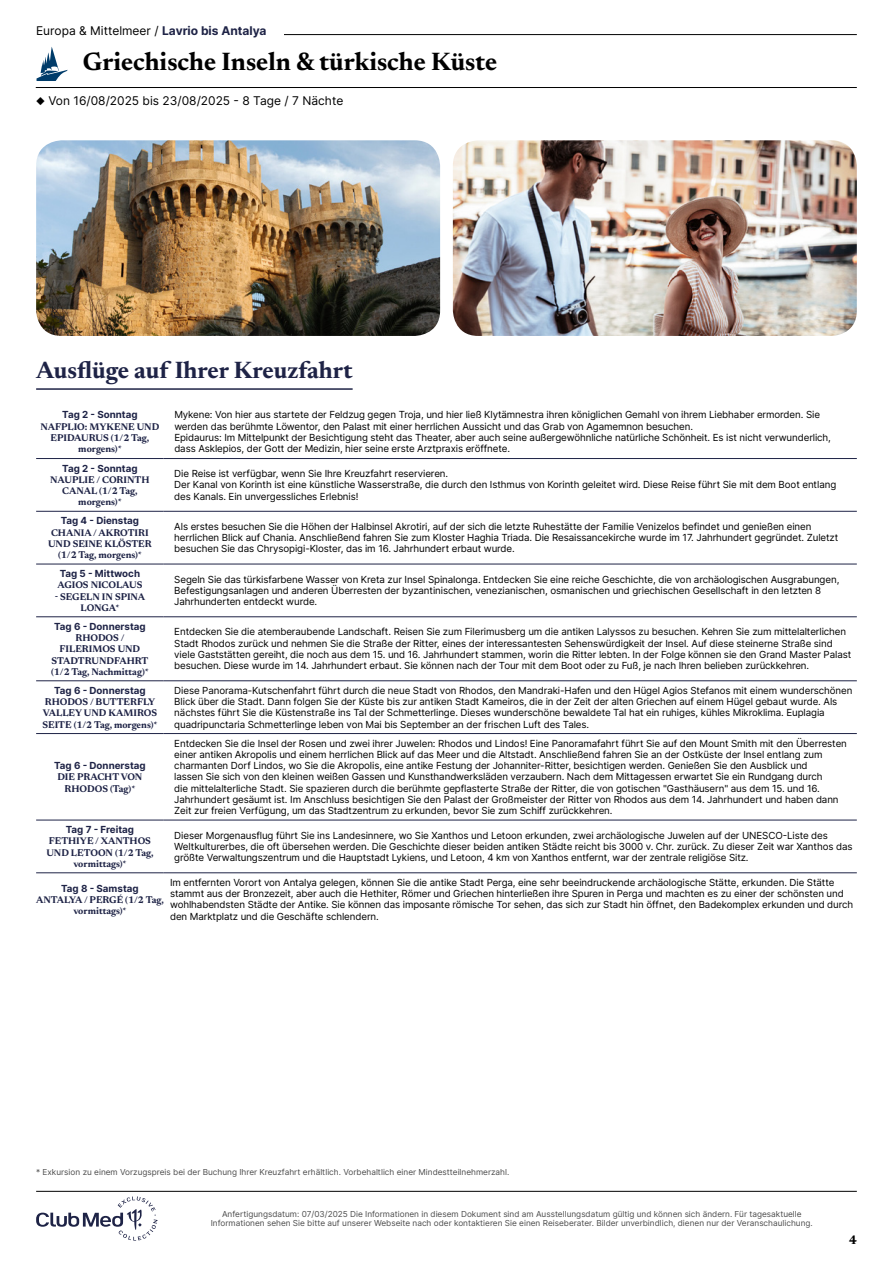
<style>
.page{position:relative;width:893px;height:1263px;background:#fff}
.page>*{position:absolute;margin:0;border:0;box-sizing:border-box;transform-origin:0 0}
.t1{font:700 25.5px "Newsreader 24 pt";color:#000}
.t2{font:700 24px "Newsreader 24 pt";color:#1e2346}
.t3{font:700 12.6px "Newsreader 24 pt";color:#000}
.t4{font:12px "Inter";color:#000}
.t5{font:9.75px/11.2px "Inter";letter-spacing:-.01em;color:#000}
.t6{font:700 9.75px/11.2px "Newsreader 24 pt";color:#1e2346;text-align:center}
.t7{font:700 9.75px "Inter";color:#1e2346}
.t8{font:8.25px/9px "Inter";color:#4d4d4d;text-align:center}
.s1{font-weight:700;color:#1e2346}
</style>
<div class="page">
<hr style="left:107px;top:34px;width:750px;height:1px;background:#000">
<hr style="left:36px;top:87px;width:821px;height:1px;background:#000">
<svg style="left:36px;top:47px;width:32px;height:34px"></svg>
<div style="left:36px;top:26px;width:248px;height:17px;background:#fff"></div>
<img style="left:36px;top:140px;width:404px;height:196px">
<img style="left:453px;top:140px;width:404px;height:196px">
<hr style="left:36px;top:388px;width:317px;height:2px;background:#1e2346">
<hr style="left:36px;top:458px;width:128px;height:1px;background:#1e2346">
<hr style="left:164px;top:458px;width:693px;height:1px;background:#1e2346">
<hr style="left:36px;top:511px;width:128px;height:1px;background:#1e2346">
<hr style="left:164px;top:511px;width:693px;height:1px;background:#1e2346">
<hr style="left:36px;top:564px;width:128px;height:1px;background:#1e2346">
<hr style="left:164px;top:564px;width:693px;height:1px;background:#1e2346">
<hr style="left:36px;top:616px;width:128px;height:1px;background:#1e2346">
<hr style="left:164px;top:616px;width:693px;height:1px;background:#1e2346">
<hr style="left:36px;top:680px;width:128px;height:1px;background:#1e2346">
<hr style="left:164px;top:680px;width:693px;height:1px;background:#1e2346">
<hr style="left:36px;top:733px;width:128px;height:1px;background:#1e2346">
<hr style="left:164px;top:733px;width:693px;height:1px;background:#1e2346">
<hr style="left:36px;top:820px;width:128px;height:1px;background:#1e2346">
<hr style="left:36px;top:872px;width:128px;height:1px;background:#1e2346">
<hr style="left:164px;top:820px;width:693px;height:1px;background:#1e2346">
<hr style="left:164px;top:872px;width:693px;height:1px;background:#1e2346">
<svg style="left:36px;top:1196px;width:122px;height:44px"></svg>
<hr style="left:36px;top:1191px;width:821px;height:1px;background:#000">
<p class="t4" style="left:36px;top:22px;width:232px">Europa &amp; Mittelmeer / <span class="s1">Lavrio bis Antalya</span></p>
<h1 class="t1" style="left:83px;top:43px;width:416px">Griechische Inseln &amp; türkische Küste</h1>
<p class="t4" style="left:36px;top:92px;width:309px">◆ Von 16/08/2025 bis 23/08/2025 - 8 Tage / 7 Nächte</p>
<h2 class="t2" style="left:36px;top:353px;width:318px">Ausflüge auf Ihrer Kreuzfahrt</h2>
<p class="t7" style="left:62px;top:408px;width:77px">Tag 2 - Sonntag</p>
<p class="t6" style="left:41px;top:420px;width:120px">NAFPLIO: MYKENE UND<br>EPIDAURUS (1/2 Tag, morgens)*</p>
<p class="t5" style="left:174px;top:409px;width:658px">Mykene: Von hier aus startete der Feldzug gegen Troja, und hier ließ Klytämnestra ihren königlichen Gemahl von ihrem Liebhaber ermorden. Sie werden das berühmte Löwentor, den Palast mit einer herrlichen Aussicht und das Grab von Agamemnon besuchen.<br>Epidaurus: Im Mittelpunkt der Besichtigung steht das Theater, aber auch seine außergewöhnliche natürliche Schönheit. Es ist nicht verwunderlich, dass Asklepios, der Gott der Medizin, hier seine erste Arztpraxis eröffnete.</p>
<p class="t7" style="left:62px;top:461px;width:77px">Tag 2 - Sonntag</p>
<p class="t6" style="left:50px;top:473px;width:101px">NAUPLIE / CORINTH<br>CANAL (1/2 Tag, morgens)*</p>
<p class="t5" style="left:174px;top:468px;width:663px">Die Reise ist verfügbar, wenn Sie Ihre Kreuzfahrt reservieren.<br>Der Kanal von Korinth ist eine künstliche Wasserstraße, die durch den Isthmus von Korinth geleitet wird. Diese Reise führt Sie mit dem Boot entlang des Kanals. Ein unvergessliches Erlebnis!</p>
<p class="t7" style="left:61px;top:514px;width:80px">Tag 4 - Dienstag</p>
<p class="t6" style="left:48px;top:526px;width:105px">CHANIA / AKROTIRI<br>UND SEINE KLÖSTER (1/2 Tag, morgens)*</p>
<p class="t5" style="left:174px;top:521px;width:665px">Als erstes besuchen Sie die Höhen der Halbinsel Akrotiri, auf der sich die letzte Ruhestätte der Familie Venizelos befindet und genießen einen herrlichen Blick auf Chania. Anschließend fahren Sie zum Kloster Haghia Triada. Die Resaissancekirche wurde im 17. Jahrhundert gegründet. Zuletzt besuchen Sie das Chrysopigi-Kloster, das im 16. Jahrhundert erbaut wurde.</p>
<p class="t7" style="left:60px;top:566px;width:82px">Tag 5 - Mittwoch</p>
<p class="t6" style="left:57px;top:579px;width:87px">AGIOS NICOLAUS</p>
<p class="t6" style="left:55px;top:590px;width:92px">- SEGELN IN SPINA<br>LONGA*</p>
<p class="t5" style="left:174px;top:573px;width:667px">Segeln Sie das türkisfarbene Wasser von Kreta zur Insel Spinalonga. Entdecken Sie eine reiche Geschichte, die von archäologischen Ausgrabungen,<br>Befestigungsanlagen und anderen Überresten der byzantinischen, venezianischen, osmanischen und griechischen Gesellschaft in den letzten 8<br>Jahrhunderten entdeckt wurde.</p>
<p class="t7" style="left:54px;top:619px;width:93px">Tag 6 - Donnerstag</p>
<p class="t6" style="left:51px;top:632px;width:99px">RHODOS /<br>FILERIMOS UND<br>STADTRUNDFAHRT (1/2 Tag, Nachmittag)*</p>
<p class="t5" style="left:174px;top:626px;width:678px">Entdecken Sie die atemberaubende Landschaft. Reisen Sie zum Filerimusberg um die antiken Lalyssos zu besuchen. Kehren Sie zum mittelalterlichen Stadt Rhodos zurück und nehmen Sie die Straße der Ritter, eines der interessantesten Sehenswürdigkeit der Insel. Auf diese steinerne Straße sind viele Gaststätten gereiht, die noch aus dem 15. und 16. Jahrhundert stammen, worin die Ritter lebten. In der Folge können sie den Grand Master Palast besuchen. Diese wurde im 14. Jahrhundert erbaut. Sie können nach der Tour mit dem Boot oder zu Fuß, je nach Ihren belieben zurückkehren.</p>
<p class="t7" style="left:54px;top:683px;width:93px">Tag 6 - Donnerstag</p>
<p class="t6" style="left:43px;top:696px;width:117px;text-align:left">RHODOS / BUTTERFLY<br>VALLEY UND KAMIROS<br>SEITE (1/2 Tag, morgens)*</p>
<p class="t5" style="left:174px;top:684px;width:680px">Diese Panorama-Kutschenfahrt führt durch die neue Stadt von Rhodos, den Mandraki-Hafen und den Hügel Agios Stefanos mit einem wunderschönen Blick über die Stadt. Dann folgen Sie der Küste bis zur antiken Stadt Kameiros, die in der Zeit der alten Griechen auf einem Hügel gebaut wurde. Als nächstes führt Sie die Küstenstraße ins Tal der Schmetterlinge. Dieses wunderschöne bewaldete Tal hat ein ruhiges, kühles Mikroklima. Euplagia quadripunctaria Schmetterlinge leben von Mai bis September an der frischen Luft des Tales.</p>
<p class="t7" style="left:54px;top:758px;width:93px">Tag 6 - Donnerstag</p>
<p class="t6" style="left:57px;top:771px;width:86px">DIE PRACHT VON<br>RHODOS (Tag)*</p>
<p class="t5" style="left:174px;top:737px;width:674px">Entdecken Sie die Insel der Rosen und zwei ihrer Juwelen: Rhodos und Lindos! Eine Panoramafahrt führt Sie auf den Mount Smith mit den Überresten einer antiken Akropolis und einem herrlichen Blick auf das Meer und die Altstadt. Anschließend fahren Sie an der Ostküste der Insel entlang zum charmanten Dorf Lindos, wo Sie die Akropolis, eine antike Festung der Johanniter-Ritter, besichtigen werden. Genießen Sie den Ausblick und<br>lassen Sie sich von den kleinen weißen Gassen und Kunsthandwerksläden verzaubern. Nach dem Mittagessen erwartet Sie ein Rundgang durch<br>die mittelalterliche Stadt. Sie spazieren durch die berühmte gepflasterte Straße der Ritter, die von gotischen "Gasthäusern" aus dem 15. und 16.<br>Jahrhundert gesäumt ist. Im Anschluss besichtigen Sie den Palast der Großmeister der Ritter von Rhodos aus dem 14. Jahrhundert und haben dann Zeit zur freien Verfügung, um das Stadtzentrum zu erkunden, bevor Sie zum Schiff zurückkehren.</p>
<p class="t7" style="left:66px;top:822px;width:70px">Tag 7 - Freitag</p>
<p class="t6" style="left:46px;top:835px;width:109px">FETHIYE / XANTHOS<br>UND LETOON (1/2 Tag, vormittags)*</p>
<p class="t5" style="left:174px;top:829px;width:680px">Dieser Morgenausflug führt Sie ins Landesinnere, wo Sie Xanthos und Letoon erkunden, zwei archäologische Juwelen auf der UNESCO-Liste des<br>Weltkulturerbes, die oft übersehen werden. Die Geschichte dieser beiden antiken Städte reicht bis 3000 v. Chr. zurück. Zu dieser Zeit war Xanthos das größte Verwaltungszentrum und die Hauptstadt Lykiens, und Letoon, 4 km von Xanthos entfernt, war der zentrale religiöse Sitz.</p>
<p class="t7" style="left:61px;top:881px;width:79px">Tag 8 - Samstag</p>
<p class="t6" style="left:36px;top:893px;width:129px">ANTALYA / PERGÉ (1/2 Tag, vormittags)*</p>
<p class="t5" style="left:170px;top:876px;width:685px">Im entfernten Vorort von Antalya gelegen, können Sie die antike Stadt Perga, eine sehr beeindruckende archäologische Stätte, erkunden. Die Stätte stammt aus der Bronzezeit, aber auch die Hethiter, Römer und Griechen hinterließen ihre Spuren in Perga und machten es zu einer der schönsten und wohlhabendsten Städte der Antike. Sie können das imposante römische Tor sehen, das sich zur Stadt hin öffnet, den Badekomplex erkunden und durch den Marktplatz und die Geschäfte schlendern.</p>
<p class="t8" style="left:36px;top:1168px;width:475px">* Exkursion zu einem Vorzugspreis bei der Buchung Ihrer Kreuzfahrt erhältlich. Vorbehaltlich einer Mindestteilnehmerzahl.</p>
<p class="t8" style="left:211px;top:1209px;width:604px">Anfertigungsdatum: 07/03/2025 Die Informationen in diesem Dokument sind am Ausstellungsdatum gültig und können sich ändern. Für tagesaktuelle<br>Informationen sehen Sie bitte auf unserer Webseite nach oder kontaktieren Sie einen Reiseberater. Bilder unverbindlich, dienen nur der Veranschaulichung.</p>
<p class="t3" style="left:849px;top:1230px;width:9px">4</p>
</div>
